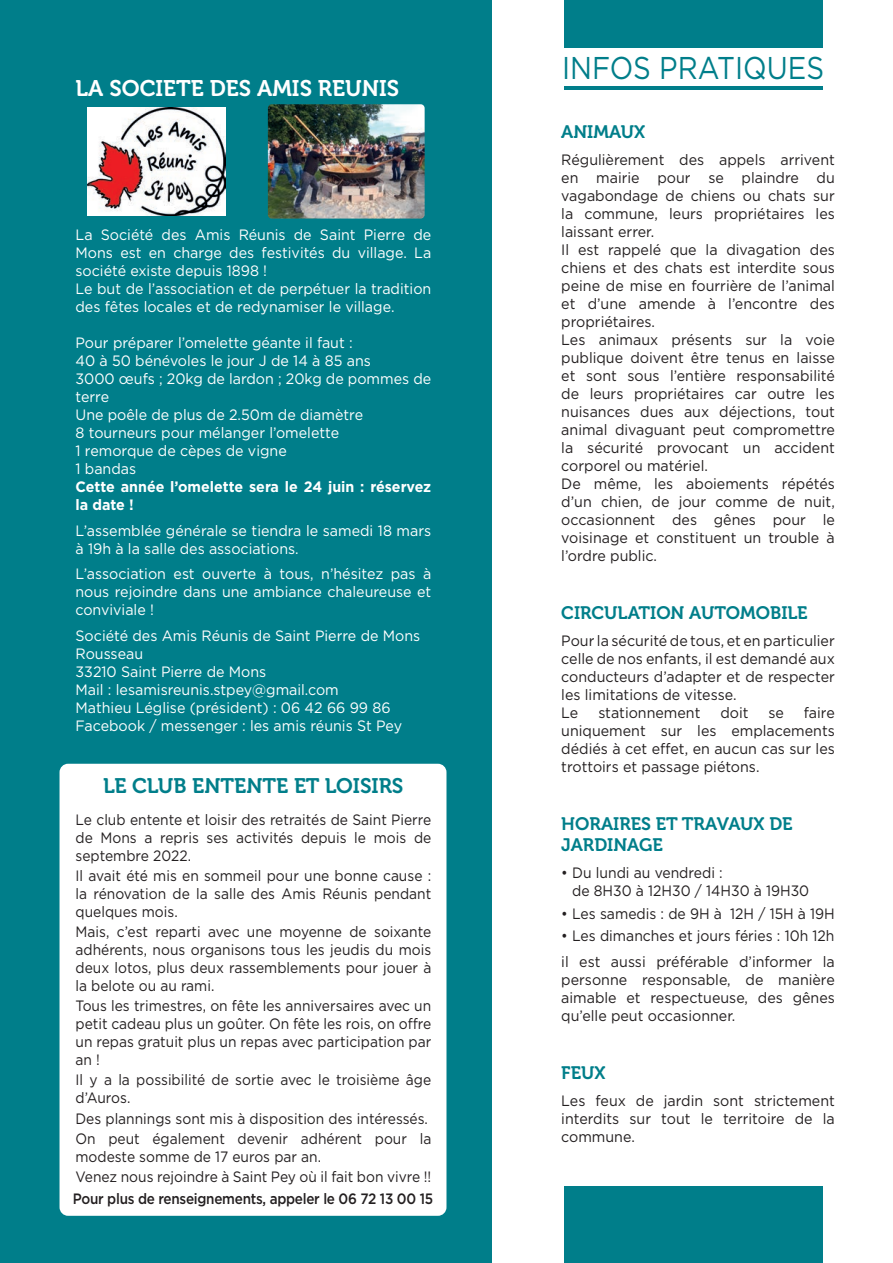
<style>
.page{position:relative;width:893px;height:1263px;background:#fff}
.page>*{position:absolute;margin:0;border:0;box-sizing:border-box;transform-origin:0 0}
.t1{font:31.5px "Gotham";color:#007e8a;scale:.88 1}
.t2{font:22.5px "Museo 700";color:#fff}
.t3{font:21px "Museo 700";color:#007e8a}
.t4{font:18px/21.6px "Museo 700";color:#007e8a}
.t5{font:15px/18px "Gotham";color:#231f20;text-align:justify;scale:.95 1}
.t6{font:15px/18px "Gotham";color:#fff;scale:.95 1}
.t7{font:15px/18px "Gotham";color:#231f20;text-align:justify;scale:.92 1}
.t8{font:15px/18px "Gotham";color:#231f20;scale:.93 1}
.t9{font:700 15px/18px "Gotham";color:#fff;scale:.95 1}
.t10{font:500 15px "Gotham";letter-spacing:-.02em;color:#231f20;scale:.9 1}
</style>
<div class="page">
<div style="left:0;top:0;width:492px;height:1263px;background:#007e8a"></div>
<img style="left:88px;top:107px;width:137px;height:108px">
<img style="left:268px;top:104px;width:157px;height:115px">
<hr style="left:564px;top:86px;width:259px;height:4px;background:#007e8a">
<div style="left:564px;top:0;width:259px;height:47px;background:#007e8a"></div>
<div style="left:564px;top:1186px;width:259px;height:77px;background:#007e8a"></div>
<div style="left:60px;top:764px;width:386px;height:452px;background:#fff;border-radius:9px"></div>
<h2 class="t2" style="left:76px;top:76px;width:325px">LA SOCIETE DES AMIS REUNIS</h2>
<p class="t6" style="left:76px;top:225px;width:376px">La Société des Amis Réunis de Saint Pierre de Mons est en charge des festivités du village. La société existe depuis 1898 !<br>Le but de l’association et de perpétuer la tradition des fêtes locales et de redynamiser le village.</p>
<p class="t6" style="left:76px;top:333px;width:376px">Pour préparer l’omelette géante il faut :<br>40 à 50 bénévoles le jour J de 14 à 85 ans<br>3000 œufs ; 20kg de lardon ; 20kg de pommes de terre<br>Une poêle de plus de 2.50m de diamètre<br>8 tourneurs pour mélanger l’omelette<br>1 remorque de cèpes de vigne<br>1 bandas</p>
<p class="t9" style="left:76px;top:478px;width:376px">Cette année l’omelette sera le 24 juin : réservez la date !</p>
<p class="t6" style="left:76px;top:521px;width:376px">L’assemblée générale se tiendra le samedi 18 mars à 19h à la salle des associations.</p>
<p class="t6" style="left:76px;top:564px;width:376px;text-align:justify">L’association est ouverte à tous, n’hésitez pas à nous rejoindre dans une ambiance chaleureuse et conviviale !</p>
<p class="t6" style="left:76px;top:626px;width:364px">Société des Amis Réunis de Saint Pierre de Mons Rousseau<br>33210 Saint Pierre de Mons<br>Mail : lesamisreunis.stpey@gmail.com<br>Mathieu Léglise (président) : 06 42 66 99 86<br>Facebook / messenger : les amis réunis St Pey</p>
<h3 class="t3" style="left:103px;top:774px;width:302px">LE CLUB ENTENTE ET LOISIRS</h3>
<p class="t7" style="left:76px;top:810px;width:388px">Le club entente et loisir des retraités de Saint Pierre de Mons a repris ses activités depuis le mois de septembre 2022.</p>
<p class="t7" style="left:76px;top:866px;width:388px">Il avait été mis en sommeil pour une bonne cause : la rénovation de la salle des Amis Réunis pendant quelques mois.</p>
<p class="t7" style="left:76px;top:922px;width:388px">Mais, c’est reparti avec une moyenne de soixante adhérents, nous organisons tous les jeudis du mois deux lotos, plus deux rassemblements pour jouer à la belote ou au rami.</p>
<p class="t7" style="left:76px;top:996px;width:388px">Tous les trimestres, on fête les anniversaires avec un petit cadeau plus un goûter. On fête les rois, on offre un repas gratuit plus un repas avec participation par an !</p>
<p class="t7" style="left:76px;top:1071px;width:388px">Il y a la possibilité de sortie avec le troisième âge d’Auros.</p>
<p class="t7" style="left:76px;top:1108px;width:388px;line-height:20.1px">Des plannings sont mis à disposition des intéressés.<br>On peut également devenir adhérent pour la</p>
<p class="t7" style="left:76px;top:1146px;width:388px;line-height:20.1px">modeste somme de 17 euros par an.<br>Venez nous rejoindre à Saint Pey où il fait bon vivre !!</p>
<p class="t10" style="left:73px;top:1189px;width:402px">Pour plus de renseignements, appeler le 06 72 13 00 15</p>
<h1 class="t1" style="left:562px;top:48px;width:299px">INFOS PRATIQUES</h1>
<p class="t4" style="left:561px;top:122px;width:85px">ANIMAUX</p>
<p class="t5" style="left:561px;top:151px;width:289px;text-align:left">Régulièrement des appels arrivent en mairie pour se plaindre du vagabondage de chiens ou chats sur la commune, leurs propriétaires les laissant errer.<br>Il est rappelé que la divagation des chiens et des chats est interdite sous peine de mise en fourrière de l’animal et d’une amende à l’encontre des propriétaires.<br>Les animaux présents sur la voie publique doivent être tenus en laisse et sont sous l’entière responsabilité de leurs propriétaires car outre les nuisances dues aux déjections, tout animal divaguant peut compromettre la sécurité provocant un accident corporel ou matériel.<br>De même, les aboiements répétés d’un chien, de jour comme de nuit, occasionnent des gênes pour le voisinage et constituent un trouble à l’ordre public.</p>
<p class="t4" style="left:561px;top:602px;width:248px">CIRCULATION AUTOMOBILE</p>
<p class="t5" style="left:561px;top:631px;width:289px;text-align:left">Pour la sécurité de tous, et en particulier celle de nos enfants, il est demandé aux conducteurs d’adapter et de respecter les limitations de vitesse.<br>Le</p>
<p class="t5" style="left:561px;top:703px;width:289px;text-indent:243px">faire uniquement sur les emplacements dédiés à cet effet, en aucun cas sur les trottoirs et passage piétons.</p>
<p class="t5" style="left:598px;top:703px;width:109px">stationnement</p>
<p class="t5" style="left:720px;top:703px;width:31px">doit</p>
<p class="t5" style="left:768px;top:703px;width:18px">se</p>
<p class="t4" style="left:561px;top:813px;width:233px">HORAIRES ET TRAVAUX DE<br>JARDINAGE</p>
<p class="t8" style="left:572px;top:864px;width:256px;text-indent:-11px">• Du lundi au vendredi :<br>de 8H30 à 12H30 / 14H30 à 19H30</p>
<p class="t8" style="left:561px;top:904px;width:296px">• Les samedis : de 9H à 12H / 15H à 19H</p>
<p class="t8" style="left:561px;top:922px;width:296px;line-height:26.5px">• Les dimanches et jours féries : 10h 12h il est aussi préférable d’informer la</p>
<p class="t5" style="left:561px;top:971px;width:289px">personne responsable, de manière aimable et respectueuse, des gênes qu’elle peut occasionner.</p>
<p class="t4" style="left:561px;top:1062px;width:46px">FEUX</p>
<p class="t5" style="left:561px;top:1091px;width:289px">Les feux de jardin sont strictement interdits sur tout le territoire de la commune.</p>
</div>
